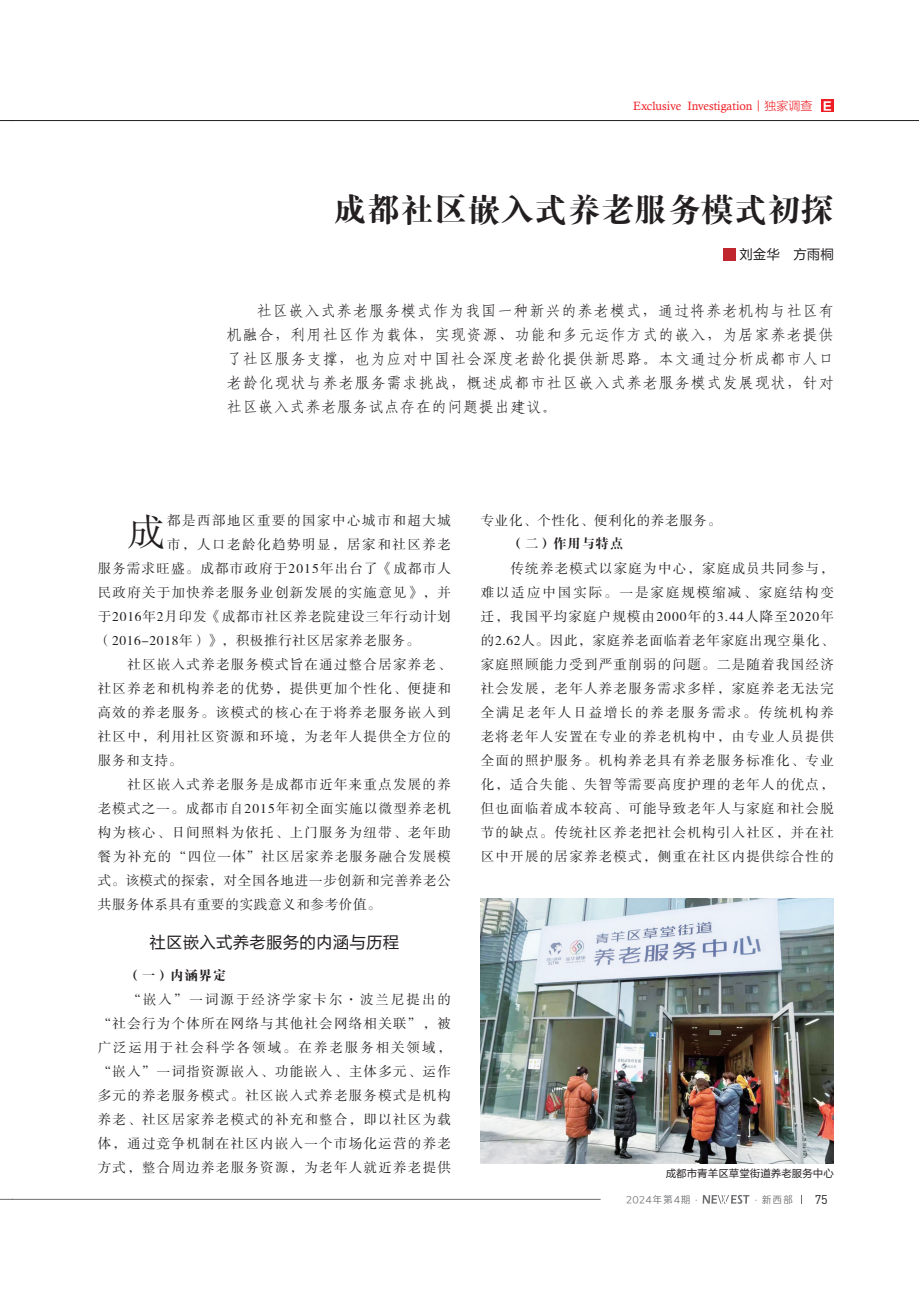
<style>
.page{position:relative;width:919px;height:1289px;background:#fff}
.page>*{position:absolute;margin:0;border:0;box-sizing:border-box;transform-origin:0 0}
.t1{font:37.5px "FZSSK GBK1 0";color:#231f20}
.t2{font:33px "FZDBSK GBK1 0";letter-spacing:.01em;color:#231f20}
.t3{font:16.5px "FZLTHK GBK1 0";letter-spacing:.01em;color:#231f20}
.t4{font:15px/24px "Fang Song GB2312";letter-spacing:.065em;color:#231f20;text-align:justify}
.t5{font:13.5px/24px "FZSSK GBK1 0";letter-spacing:.095em;color:#231f20;text-align:justify}
.t6{font:13.5px "FZSSK GBK1 0";letter-spacing:.05em;color:#231f20}
.t7{font:13.5px "FZSSK GBK1 0";letter-spacing:.065em;color:#231f20}
.t8{font:13.5px "FZSSK GBK1 0";letter-spacing:.055em;color:#231f20}
.t9{font:13.5px "FZDBSK GBK1 0";letter-spacing:.05em;color:#231f20}
.t10{font:13.5px "FZLTHK GBK1 0";color:#231f20}
.t11{font:12.45px "DIN";color:#231f20}
.t12{font:12px "Calisto";color:#ee1d23}
.t13{font:10.5px "FZLTHK GBK1 0";color:#231f20}
.t14{font:9.75px "Loong Flash Sans GB Regular";letter-spacing:.1em;color:#6c6d70}
.s1{font-family:"FZLTXHK GBK1 0"}
.s2{font-family:"FZLTDHK GBK1 0";font-size:11.4px;color:#fff}
</style>
<div class="page">
<svg style="left:0;top:1198px;width:13px;height:1px"></svg>
<svg style="left:0;top:120px;width:13px;height:1px"></svg>
<hr style="left:13px;top:1198px;width:587px;height:1px;background:#6c6d70">
<svg style="left:702px;top:1195px;width:47px;height:8px"></svg>
<hr style="left:13px;top:120px;width:905px;height:1px;background:#231f20">
<div style="left:821px;top:99px;width:12px;height:13px;background:#ee1d23"></div>
<div style="left:722px;top:248px;width:13px;height:13px;background:#c0262d"></div>
<img style="left:480px;top:898px;width:353px;height:265px">
<p class="t12" style="left:633px;top:99px;width:201px">Exclusive Investigation<span class="s1">丨独家调查</span> <span class="s2">Ｅ</span></p>
<h2 class="t2" style="left:334px;top:192px;width:501px">成都社区嵌入式养老服务模式初探</h2>
<p class="t10" style="left:739px;top:247px;width:96px">刘金华　方雨桐</p>
<p class="t4" style="left:227px;top:299px;width:608px;text-indent:30px">社区嵌入式养老服务模式作为我国一种新兴的养老模式，通过将养老机构与社区有机融合，利用社区作为载体，实现资源、功能和多元运作方式的嵌入，为居家养老提供了社区服务支撑，也为应对中国社会深度老龄化提供新思路。本文通过分析成都市人口老龄化现状与养老服务需求挑战，概述成都市社区嵌入式养老服务模式发展现状，针对社区嵌入式养老服务试点存在的问题提出建议。</p>
<h1 class="t1" style="left:128px;top:513px;width:39px">成</h1>
<p class="t5" style="left:167px;top:508px;width:285px">都是西部地区重要的国家中心城市和超大城</p>
<p class="t5" style="left:167px;top:532px;width:285px">市，人口老龄化趋势明显，居家和社区养老</p>
<p class="t5" style="left:98px;top:556px;width:354px">服务需求旺盛。成都市政府于2015年出台了《成都市人</p>
<p class="t5" style="left:98px;top:580px;width:354px">民政府关于加快养老服务业创新发展的实施意见》，并</p>
<p class="t7" style="left:98px;top:609px;width:354px">于2016年2月印发《成都市社区养老院建设三年行动计划</p>
<p class="t6" style="left:98px;top:633px;width:323px">（2016-2018年）》，积极推行社区居家养老服务。</p>
<p class="t5" style="left:128px;top:652px;width:325px">社区嵌入式养老服务模式旨在通过整合居家养老、</p>
<p class="t5" style="left:98px;top:676px;width:354px">社区养老和机构养老的优势，提供更加个性化、便捷和</p>
<p class="t5" style="left:98px;top:700px;width:354px">高效的养老服务。该模式的核心在于将养老服务嵌入到</p>
<p class="t5" style="left:98px;top:724px;width:354px">社区中，利用社区资源和环境，为老年人提供全方位的</p>
<p class="t5" style="left:98px;top:748px;width:86px">服务和支持。</p>
<p class="t5" style="left:128px;top:772px;width:325px">社区嵌入式养老服务是成都市近年来重点发展的养</p>
<p class="t5" style="left:98px;top:796px;width:354px">老模式之一。成都市自2015年初全面实施以微型养老机</p>
<p class="t5" style="left:98px;top:820px;width:354px">构为核心、日间照料为依托、上门服务为纽带、老年助</p>
<p class="t5" style="left:98px;top:844px;width:355px">餐为补充的“四位一体”社区居家养老服务融合发展模</p>
<p class="t8" style="left:98px;top:873px;width:354px">式。该模式的探索，对全国各地进一步创新和完善养老公</p>
<p class="t6" style="left:98px;top:897px;width:284px">共服务体系具有重要的实践意义和参考价值。</p>
<p class="t3" style="left:149px;top:933px;width:251px">社区嵌入式养老服务的内涵与历程</p>
<p class="t9" style="left:128px;top:968px;width:100px">（一）内涵界定</p>
<p class="t5" style="left:98px;top:988px;width:354px;text-indent:30px">“嵌入”一词源于经济学家卡尔·波兰尼提出的“社会行为个体所在网络与其他社会网络相关联”，被广泛运用于社会科学各领域。在养老服务相关领域，“嵌入”一词指资源嵌入、功能嵌入、主体多元、运作多元的养老服务模式。社区嵌入式养老服务模式是机构养老、社区居家养老模式的补充和整合，即以社区为载体，通过竞争机制在社区内嵌入一个市场化运营的养老方式，整合周边养老服务资源，为老年人就近养老提供</p>
<p class="t6" style="left:480px;top:513px;width:242px">专业化、个性化、便利化的养老服务。</p>
<p class="t9" style="left:510px;top:536px;width:114px">（二）作用与特点</p>
<p class="t5" style="left:480px;top:556px;width:354px;text-indent:30px">传统养老模式以家庭为中心，家庭成员共同参与，难以适应中国实际。一是家庭规模缩减、家庭结构变迁，我国平均家庭户规模由2000年的3.44人降至2020年的2.62人。因此，家庭养老面临着老年家庭出现空巢化、家庭照顾能力受到严重削弱的问题。二是随着我国经济社会发展，老年人养老服务需求多样，家庭养老无法完全满足老年人日益增长的养老服务需求。传统机构养老将老年人安置在专业的养老机构中，由专业人员提供全面的照护服务。机构养老具有养老服务标准化、专业化，适合失能、失智等需要高度护理的老年人的优点，但也面临着成本较高、可能导致老年人与家庭和社会脱节的缺点。传统社区养老把社会机构引入社区，并在社区中开展的居家养老模式，侧重在社区内提供综合性的</p>
<p class="t13" style="left:665px;top:1167px;width:169px">成都市青羊区草堂街道养老服务中心</p>
<p class="t14" style="left:626px;top:1194px;width:168px">2024年第4期·　　　　 ·新西部</p>
<p class="t11" style="left:814px;top:1191px;width:7px">75</p>
</div>
